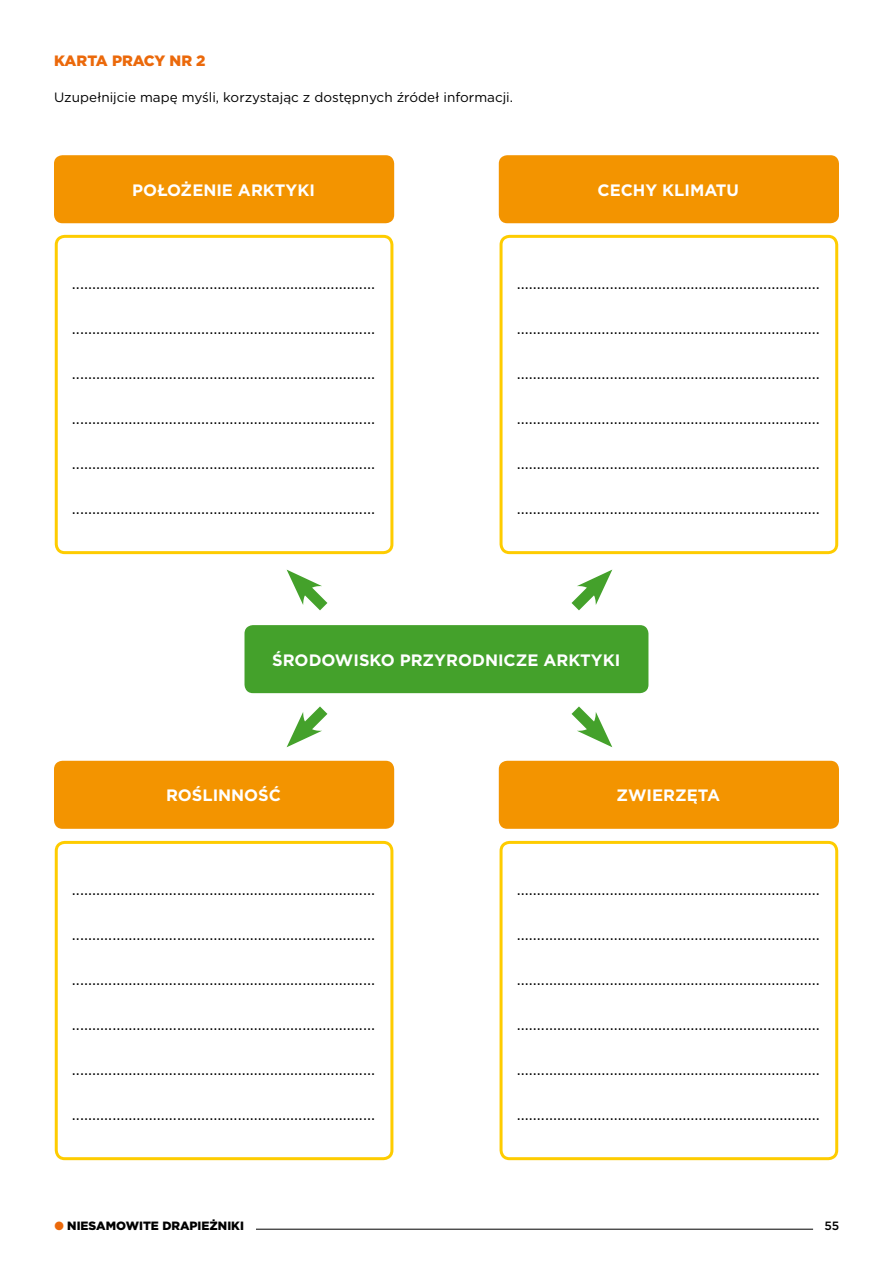
<style>
.page{position:relative;width:893px;height:1263px;background:#fff}
.page>*{position:absolute;margin:0;border:0;box-sizing:border-box;transform-origin:0 0}
.t1{font:16.5px "Gotham";color:#000}
.t2{font:700 16.5px "Gotham";color:#fff}
.t3{font:900 15px "Gotham";letter-spacing:-.015em;color:#eb690b}
.t4{font:13.5px "Gotham";color:#000}
.t5{font:900 12px "Gotham";color:#000}
.t6{font:500 12px "Gotham";color:#000}
.s1{color:#eb690b}
</style>
<div class="page">
<hr style="left:256px;top:1229px;width:557px;height:1px;background:#000">
<div style="left:55px;top:841px;width:338px;height:319px;border:3px solid #fecc00;border-radius:9px"></div>
<div style="left:55px;top:235px;width:338px;height:319px;border:3px solid #fecc00;border-radius:9px"></div>
<div style="left:500px;top:841px;width:338px;height:319px;border:3px solid #fecc00;border-radius:9px"></div>
<div style="left:500px;top:235px;width:338px;height:319px;border:3px solid #fecc00;border-radius:9px"></div>
<div style="left:244px;top:625px;width:404px;height:68px;background:#44a12b;border-radius:9px"></div>
<div style="left:54px;top:761px;width:340px;height:68px;background:#f39400;border-radius:9px"></div>
<div style="left:54px;top:155px;width:340px;height:68px;background:#f39400;border-radius:9px"></div>
<div style="left:499px;top:761px;width:340px;height:68px;background:#f39400;border-radius:9px"></div>
<div style="left:499px;top:155px;width:340px;height:68px;background:#f39400;border-radius:9px"></div>
<svg style="left:571px;top:706px;width:41px;height:41px"></svg>
<svg style="left:571px;top:570px;width:41px;height:41px"></svg>
<svg style="left:287px;top:706px;width:41px;height:41px"></svg>
<svg style="left:287px;top:570px;width:41px;height:41px"></svg>
<p class="t3" style="left:54px;top:50px;width:153px">KARTA PRACY NR 2</p>
<p class="t4" style="left:54px;top:89px;width:461px">Uzupełnijcie mapę myśli, korzystając z dostępnych źródeł informacji.</p>
<p class="t2" style="left:132px;top:179px;width:184px">POŁOŻENIE ARKTYKI</p>
<p class="t2" style="left:597px;top:179px;width:143px">CECHY KLIMATU</p>
<p class="t1" style="left:72px;top:272px;width:305px">...........................................................................</p>
<p class="t1" style="left:517px;top:272px;width:305px">...........................................................................</p>
<p class="t1" style="left:72px;top:317px;width:305px">...........................................................................</p>
<p class="t1" style="left:517px;top:317px;width:305px">...........................................................................</p>
<p class="t1" style="left:72px;top:362px;width:305px">...........................................................................</p>
<p class="t1" style="left:517px;top:362px;width:305px">...........................................................................</p>
<p class="t1" style="left:72px;top:407px;width:305px">...........................................................................</p>
<p class="t1" style="left:517px;top:407px;width:305px">...........................................................................</p>
<p class="t1" style="left:72px;top:452px;width:305px">...........................................................................</p>
<p class="t1" style="left:517px;top:452px;width:305px">...........................................................................</p>
<p class="t1" style="left:72px;top:497px;width:305px">...........................................................................</p>
<p class="t1" style="left:517px;top:497px;width:305px">...........................................................................</p>
<p class="t2" style="left:272px;top:649px;width:350px">ŚRODOWISKO PRZYRODNICZE ARKTYKI</p>
<p class="t2" style="left:166px;top:785px;width:116px">ROŚLINNOŚĆ</p>
<p class="t2" style="left:616px;top:785px;width:105px">ZWIERZĘTA</p>
<p class="t1" style="left:72px;top:878px;width:305px">...........................................................................</p>
<p class="t1" style="left:517px;top:878px;width:305px">...........................................................................</p>
<p class="t1" style="left:72px;top:923px;width:305px">...........................................................................</p>
<p class="t1" style="left:517px;top:923px;width:305px">...........................................................................</p>
<p class="t1" style="left:72px;top:968px;width:305px">...........................................................................</p>
<p class="t1" style="left:517px;top:968px;width:305px">...........................................................................</p>
<p class="t1" style="left:72px;top:1013px;width:305px">...........................................................................</p>
<p class="t1" style="left:517px;top:1013px;width:305px">...........................................................................</p>
<p class="t1" style="left:72px;top:1058px;width:305px">...........................................................................</p>
<p class="t1" style="left:517px;top:1058px;width:305px">...........................................................................</p>
<p class="t1" style="left:72px;top:1103px;width:305px">...........................................................................</p>
<p class="t1" style="left:517px;top:1103px;width:305px">...........................................................................</p>
<p class="t5" style="left:54px;top:1217px;width:191px"><span class="s1">●</span> NIESAMOWITE DRAPIEŻNIKI</p>
<p class="t6" style="left:824px;top:1218px;width:16px">55</p>
</div>
